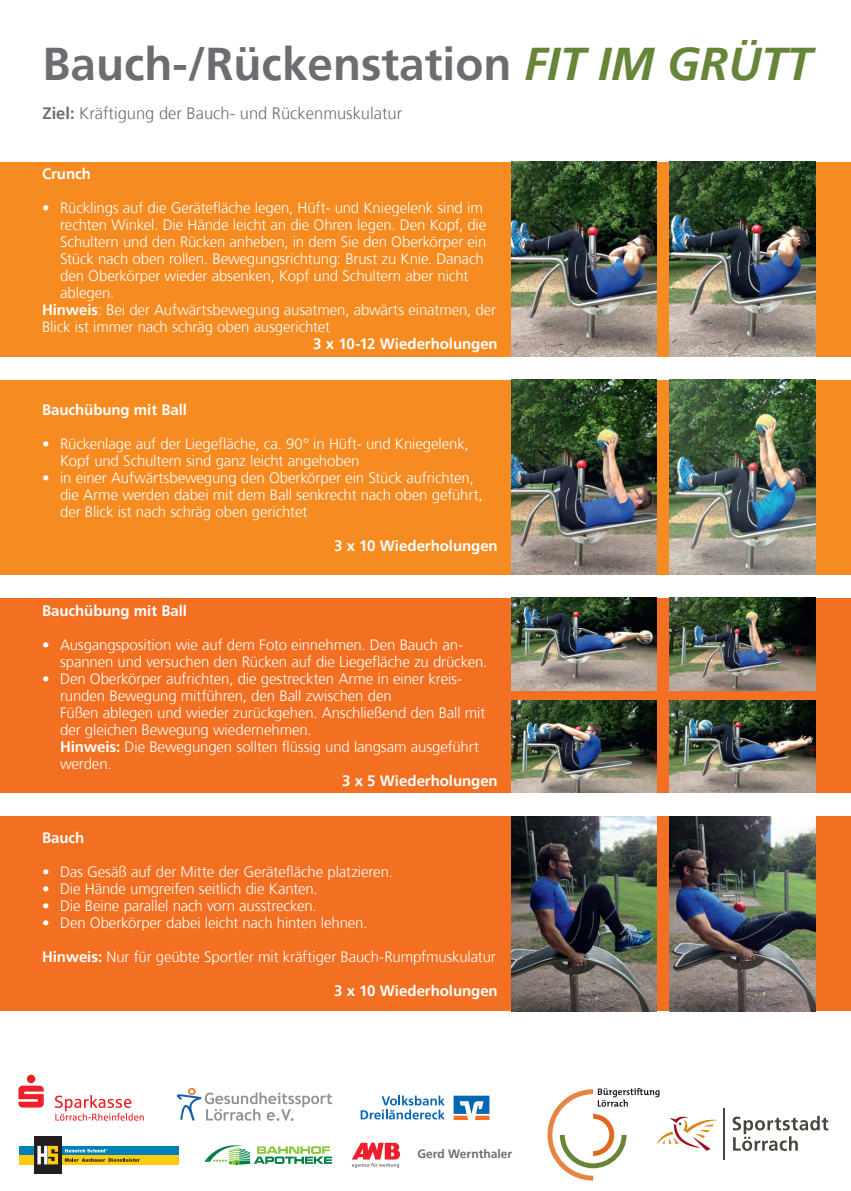
<style>
.page{position:relative;width:851px;height:1191px;background:#fff}
.page>*{position:absolute;margin:0;border:0;box-sizing:border-box;transform-origin:0 0}
.t1{font:700 45.8px "Frutiger";color:#6c6d70}
.t2{font:300 16.5px "Frutiger";color:#6c6d70}
.t3{font:300 15px/17px "Frutiger";letter-spacing:-.01em;color:#fff}
.t4{font:700 15px "Frutiger";letter-spacing:-.005em;color:#fff}
.t5{font:700 12px "Frutiger";color:#6c6d70}
.s1{font-style:italic;color:#678539}
.s2{font-weight:700}
</style>
<div class="page">
<div style="left:0;top:162px;width:850px;height:194px;background:#f68b22"></div>
<div style="left:0;top:379px;width:850px;height:195px;background:#f68b22"></div>
<div style="left:0;top:816px;width:850px;height:195px;background:#f37023"></div>
<div style="left:0;top:598px;width:850px;height:195px;background:#f37023"></div>
<img style="left:511px;top:816px;width:145px;height:195px">
<img style="left:511px;top:379px;width:145px;height:195px">
<img style="left:511px;top:161px;width:145px;height:195px">
<img style="left:511px;top:598px;width:145px;height:92px">
<img style="left:669px;top:598px;width:146px;height:92px">
<img style="left:511px;top:700px;width:145px;height:93px">
<img style="left:669px;top:700px;width:146px;height:93px">
<img style="left:669px;top:816px;width:146px;height:195px">
<img style="left:669px;top:379px;width:146px;height:195px">
<img style="left:669px;top:161px;width:146px;height:195px">
<hr style="left:723px;top:1108px;width:1px;height:52px;background:#45473f">
<svg style="left:732px;top:1115px;width:96px;height:35px"></svg>
<svg style="left:547px;top:1088px;width:169px;height:92px"></svg>
<svg style="left:176px;top:1088px;width:156px;height:32px"></svg>
<svg style="left:360px;top:1095px;width:84px;height:24px"></svg>
<svg style="left:489px;top:1095px;width:1px;height:25px"></svg>
<svg style="left:453px;top:1095px;width:36px;height:25px"></svg>
<svg style="left:55px;top:1095px;width:89px;height:25px"></svg>
<svg style="left:18px;top:1074px;width:26px;height:33px"></svg>
<div style="left:34px;top:1136px;width:28px;height:37px;background:#231f20"></div>
<svg style="left:37px;top:1145px;width:21px;height:19px"></svg>
<div style="left:19px;top:1146px;width:14px;height:9px;background:#0080b8"></div>
<div style="left:19px;top:1155px;width:14px;height:9px;background:#fecc0e"></div>
<div style="left:62px;top:1146px;width:117px;height:9px;background:#0080b8"></div>
<div style="left:62px;top:1155px;width:117px;height:9px;background:#fecc0e"></div>
<svg style="left:65px;top:1158px;width:75px;height:3px"></svg>
<svg style="left:65px;top:1149px;width:42px;height:3px"></svg>
<svg style="left:204px;top:1145px;width:128px;height:19px"></svg>
<svg style="left:351px;top:1142px;width:49px;height:25px"></svg>
<h1 class="t1" style="left:43px;top:37px;width:771px">Bauch-/Rückenstation <span class="s1">FIT IM GRÜTT</span></h1>
<p class="t2" style="left:43px;top:104px;width:361px"><span class="s2">Ziel:</span> Kräftigung der Bauch- und Rückenmuskulatur</p>
<p class="t4" style="left:42px;top:165px;width:50px">Crunch</p>
<p class="t3" style="left:42px;top:200px;width:442px">• Rücklings auf die Gerätefläche legen, Hüft- und Kniegelenk sind im</p>
<p class="t3" style="left:60px;top:217px;width:428px">rechten Winkel. Die Hände leicht an die Ohren legen. Den Kopf, die</p>
<p class="t3" style="left:60px;top:234px;width:428px">Schultern und den Rücken anheben, in dem Sie den Oberkörper ein</p>
<p class="t3" style="left:60px;top:251px;width:425px">Stück nach oben rollen. Bewegungsrichtung: Brust zu Knie. Danach</p>
<p class="t3" style="left:60px;top:268px;width:410px">den Oberkörper wieder absenken, Kopf und Schultern aber nicht</p>
<p class="t3" style="left:60px;top:285px;width:56px">ablegen.</p>
<p class="t3" style="left:42px;top:302px;width:455px"><span class="s2">Hinweis</span>: Bei der Aufwärtsbewegung ausatmen, abwärts einatmen, der</p>
<p class="t3" style="left:42px;top:319px;width:290px">Blick ist immer nach schräg oben ausgerichtet</p>
<p class="t4" style="left:313px;top:335px;width:186px">3 x 10-12 Wiederholungen</p>
<p class="t4" style="left:42px;top:401px;width:146px">Bauchübung mit Ball</p>
<p class="t3" style="left:60px;top:435px;width:410px;text-indent:-18px">• Rückenlage auf der Liegefläche, ca. 90° in Hüft- und Kniegelenk,<br>Kopf und Schultern sind ganz leicht angehoben</p>
<p class="t3" style="left:60px;top:469px;width:424px;text-indent:-18px">• in einer Aufwärtsbewegung den Oberkörper ein Stück aufrichten, die Arme werden dabei mit dem Ball senkrecht nach oben geführt, der Blick ist nach schräg oben gerichtet</p>
<p class="t4" style="left:334px;top:537px;width:165px">3 x 10 Wiederholungen</p>
<p class="t4" style="left:42px;top:602px;width:146px">Bauchübung mit Ball</p>
<p class="t3" style="left:60px;top:636px;width:428px;text-indent:-18px">• Ausgangsposition wie auf dem Foto einnehmen. Den Bauch an&shy;spannen und versuchen den Rücken auf die Liegefläche zu drücken.</p>
<p class="t3" style="left:60px;top:670px;width:427px;text-indent:-18px">• Den Oberkörper aufrichten, die gestreckten Arme in einer kreis&shy;runden Bewegung mitführen, den Ball zwischen den<br>Füßen ablegen und wieder zurückgehen. Anschließend den Ball mit der gleichen Bewegung wiedernehmen.<br><span class="s2">Hinweis:</span> Die Bewegungen sollten flüssig und langsam ausgeführt werden.</p>
<p class="t4" style="left:342px;top:772px;width:157px">3 x 5 Wiederholungen</p>
<p class="t4" style="left:42px;top:829px;width:44px">Bauch</p>
<p class="t3" style="left:42px;top:863px;width:352px">• Das Gesäß auf der Mitte der Gerätefläche platzieren.</p>
<p class="t3" style="left:42px;top:880px;width:277px">• Die Hände umgreifen seitlich die Kanten.</p>
<p class="t3" style="left:42px;top:897px;width:276px">• Die Beine parallel nach vorn ausstrecken.</p>
<p class="t3" style="left:42px;top:914px;width:327px">• Den Oberkörper dabei leicht nach hinten lehnen.</p>
<p class="t3" style="left:42px;top:948px;width:455px"><span class="s2">Hinweis:</span> Nur für geübte Sportler mit kräftiger Bauch-Rumpfmuskulatur</p>
<p class="t4" style="left:334px;top:982px;width:165px">3 x 10 Wiederholungen</p>
<p class="t5" style="left:417px;top:1147px;width:96px">Gerd Wernthaler</p>
</div>
